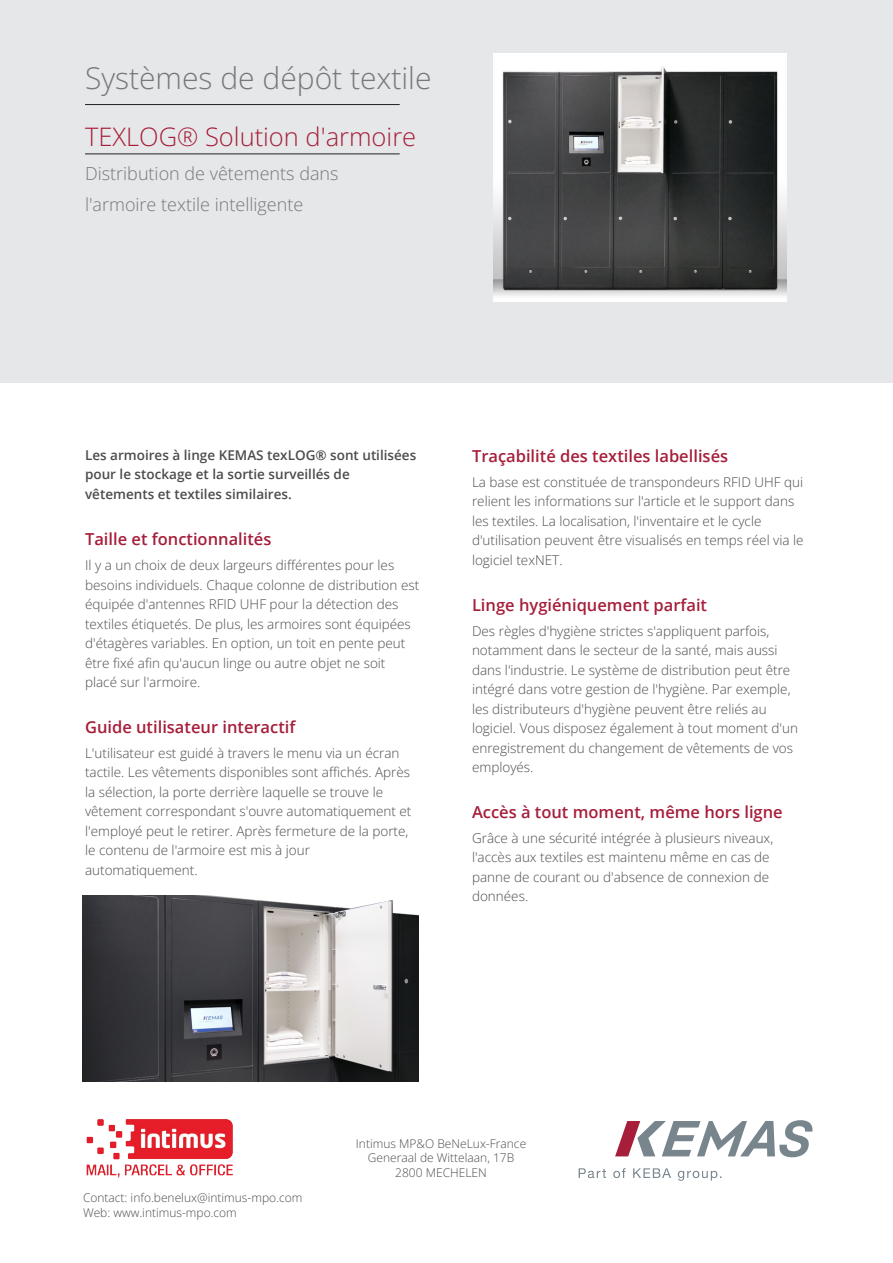
<style>
.page{position:relative;width:893px;height:1263px;background:#fff}
.page>*{position:absolute;margin:0;border:0;box-sizing:border-box;transform-origin:0 0}
.Überschrift_h2{font:300 30px "Open Sans";color:#76787b}
.Überschrift_h2-2{font:300 25.5px "Open Sans";color:#a61e3a}
.Überschrift_h2-3{font:300 18px/31.5px "Open Sans";color:#76787b}
.t1{font:600 16.5px "Open Sans";color:#a61e3a}
.t2{font:300 13.5px/19.5px "Open Sans";color:#4b4c4d}
.t3{font:600 13.5px/19.5px "Open Sans";color:#4b4c4d}
.t4{font:300 12px/14.4px "Open Sans";color:#4b4c4d;text-align:center}
</style>
<div class="page">
<div style="left:0;top:0;width:893px;height:383px;background:#e6e7e9"></div>
<img style="left:82px;top:896px;width:336px;height:186px">
<img style="left:493px;top:53px;width:294px;height:249px">
<hr style="left:85px;top:104px;width:315px;height:1px;background:#231f20">
<hr style="left:85px;top:153px;width:315px;height:1px;background:#231f20">
<img style="left:86px;top:1119px;width:147px;height:59px">
<svg style="left:579px;top:1168px;width:142px;height:13px"></svg>
<svg style="left:615px;top:1120px;width:197px;height:37px"></svg>
<p class="Überschrift_h2" style="left:85px;top:57px;width:348px">Systèmes de dépôt textile</p>
<p class="Überschrift_h2-2" style="left:85px;top:119px;width:333px">TEXLOG® Solution d'armoire</p>
<p class="Überschrift_h2-3" style="left:85px;top:157px;width:255px">Distribution de vêtements dans l'armoire textile intelligente</p>
<p class="t3" style="left:85px;top:445px;width:333px">Les armoires à linge KEMAS texLOG® sont utilisées pour le stockage et la sortie surveillés de vêtements et textiles similaires.</p>
<p class="t1" style="left:85px;top:528px;width:188px">Taille et fonctionnalités</p>
<p class="t2" style="left:85px;top:555px;width:336px">Il y a un choix de deux largeurs différentes pour les besoins individuels. Chaque colonne de distribution est équipée d'antennes RFID UHF pour la détection des textiles étiquetés. De plus, les armoires sont équipées d'étagères variables. En option, un toit en pente peut être fixé afin qu'aucun linge ou autre objet ne soit placé sur l'armoire.</p>
<p class="t1" style="left:85px;top:715px;width:212px">Guide utilisateur interactif</p>
<p class="t2" style="left:85px;top:743px;width:328px">L'utilisateur est guidé à travers le menu via un écran tactile. Les vêtements disponibles sont affichés. Après la sélection, la porte derrière laquelle se trouve le vêtement correspondant s'ouvre automatiquement et l'employé peut le retirer. Après fermeture de la porte, le contenu de l'armoire est mis à jour automatiquement.</p>
<p class="t1" style="left:472px;top:445px;width:258px">Traçabilité des textiles labellisés</p>
<p class="t2" style="left:472px;top:472px;width:333px">La base est constituée de transpondeurs RFID UHF qui relient les informations sur l'article et le support dans les textiles. La localisation, l'inventaire et le cycle d'utilisation peuvent être visualisés en temps réel via le logiciel texNET.</p>
<p class="t1" style="left:472px;top:593px;width:237px">Linge hygiéniquement parfait</p>
<p class="t2" style="left:472px;top:621px;width:328px">Des règles d'hygiène strictes s'appliquent parfois, notamment dans le secteur de la santé, mais aussi dans l'industrie. Le système de distribution peut être intégré dans votre gestion de l'hygiène. Par exemple, les distributeurs d'hygiène peuvent être reliés au logiciel. Vous disposez également à tout moment d'un enregistrement du changement de vêtements de vos employés.</p>
<p class="t1" style="left:472px;top:800px;width:312px">Accès à tout moment, même hors ligne</p>
<p class="t2" style="left:472px;top:828px;width:303px">Grâce à une sécurité intégrée à plusieurs niveaux, l'accès aux textiles est maintenu même en cas de panne de courant ou d'absence de connexion de données.</p>
<p class="t4" style="left:83px;top:1190px;width:221px;text-align:left">Contact: info.benelux@intimus-mpo.com<br>Web: www.intimus-mpo.com</p>
<p class="t4" style="left:356px;top:1136px;width:172px">Intimus MP&amp;O BeNeLux-France<br>Generaal de Wittelaan, 17B<br>2800 MECHELEN</p>
</div>
